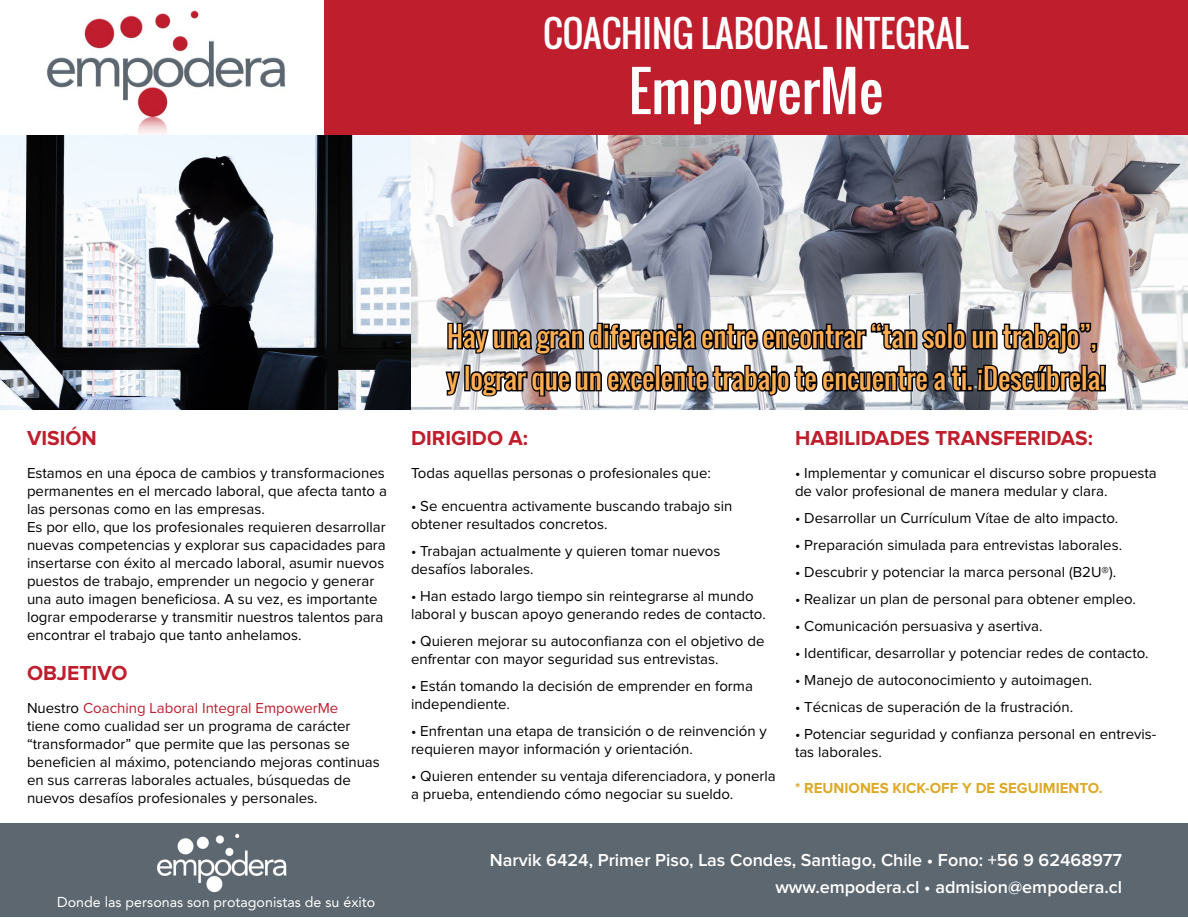
<style>
.page{position:relative;width:1188px;height:918px;background:#fff}
.page>*{position:absolute;margin:0;border:0;box-sizing:border-box;transform-origin:0 0}
.t1{font:54px "Oswald";color:#fff}
.t2{font:36px "Oswald";color:#fff}
.t3{font:27px/42px "Oswald";color:#ffae54}
.t4{font:700 21px "Proxima Nova";color:#bf1e2d}
.t5{font:600 18px/27px "Proxima Nova";color:#fff;text-align:right}
.t6{font:15px/18px "Proxima Nova";color:#000}
.t7{font:700 15px "Proxima Nova";color:#dda927}
.t8{font:14.25px "Avenir LT Std";color:#fff}
.s1{color:#bf1e2d}
</style>
<div class="page">
<div style="left:324px;top:0;width:864px;height:135px;background:#bf1e2d"></div>
<img style="left:47px;top:10px;width:239px;height:124px">
<div style="left:0;top:824px;width:1187px;height:93px;background:#5c6770"></div>
<img style="left:157px;top:833px;width:130px;height:60px">
<img style="left:0;top:135px;width:1187px;height:274px">
<svg style="left:444px;top:321px;width:664px;height:83px"></svg>
<h2 class="t2" style="left:543px;top:7px;width:427px">COACHING LABORAL INTEGRAL</h2>
<h1 class="t1" style="left:629px;top:50px;width:256px">EmpowerMe</h1>
<h3 class="t4" style="left:27px;top:428px;width:71px">VISIÓN</h3>
<p class="t6" style="left:27px;top:464px;width:361px">Estamos en una época de cambios y transformaciones permanentes en el mercado laboral, que afecta tanto a las personas como en las empresas.<br>Es por ello, que los profesionales requieren desarrollar nuevas competencias y explorar sus capacidades para insertarse con éxito al mercado laboral, asumir nuevos puestos de trabajo, emprender un negocio y generar una auto imagen beneficiosa. A su vez, es importante lograr empoderarse y transmitir nuestros talentos para encontrar el trabajo que tanto anhelamos.</p>
<h3 class="t4" style="left:27px;top:663px;width:102px">OBJETIVO</h3>
<p class="t6" style="left:27px;top:700px;width:354px">Nuestro <span class="s1">Coaching Laboral Integral EmpowerMe<br></span>tiene como cualidad ser un programa de carácter “transformador” que permite que las personas se beneficien al máximo, potenciando mejoras continuas en sus carreras laborales actuales, búsquedas de nuevos desafíos profesionales y personales.</p>
<p class="t8" style="left:57px;top:894px;width:320px">Donde las personas son protagonistas de su éxito</p>
<h3 class="t3" style="left:447px;top:315px;width:660px">Hay una gran diferencia entre encontrar “tan solo un trabajo”, y lograr que un excelente trabajo te encuentre a ti. ¡Descúbrela!</h3>
<h3 class="t4" style="left:411px;top:428px;width:119px">DIRIGIDO A:</h3>
<p class="t6" style="left:411px;top:464px;width:301px">Todas aquellas personas o profesionales que:</p>
<p class="t6" style="left:411px;top:497px;width:323px">• Se encuentra activamente buscando trabajo sin obtener resultados concretos.</p>
<p class="t6" style="left:411px;top:542px;width:311px">• Trabajan actualmente y quieren tomar nuevos desafíos laborales.</p>
<p class="t6" style="left:411px;top:587px;width:356px">• Han estado largo tiempo sin reintegrarse al mundo laboral y buscan apoyo generando redes de contacto.</p>
<p class="t6" style="left:411px;top:632px;width:355px">• Quieren mejorar su autoconfianza con el objetivo de enfrentar con mayor seguridad sus entrevistas.</p>
<p class="t6" style="left:411px;top:677px;width:343px">• Están tomando la decisión de emprender en forma independiente.</p>
<p class="t6" style="left:411px;top:722px;width:357px">• Enfrentan una etapa de transición o de reinvención y requieren mayor información y orientación.</p>
<p class="t6" style="left:411px;top:767px;width:366px">• Quieren entender su ventaja diferenciadora, y ponerla a prueba, entendiendo cómo negociar su sueldo.</p>
<h3 class="t4" style="left:795px;top:428px;width:299px">HABILIDADES TRANSFERIDAS:</h3>
<p class="t6" style="left:795px;top:464px;width:363px">• Implementar y comunicar el discurso sobre propuesta de valor profesional de manera medular y clara.</p>
<p class="t6" style="left:795px;top:509px;width:325px">• Desarrollar un Currículum Vítae de alto impacto.</p>
<p class="t6" style="left:795px;top:536px;width:329px">• Preparación simulada para entrevistas laborales.</p>
<p class="t6" style="left:795px;top:563px;width:323px">• Descubrir y potenciar la marca personal (B2U®).</p>
<p class="t6" style="left:795px;top:590px;width:343px">• Realizar un plan de personal para obtener empleo.</p>
<p class="t6" style="left:795px;top:617px;width:249px">• Comunicación persuasiva y asertiva.</p>
<p class="t6" style="left:795px;top:644px;width:355px">• Identificar, desarrollar y potenciar redes de contacto.</p>
<p class="t6" style="left:795px;top:671px;width:299px">• Manejo de autoconocimiento y autoimagen.</p>
<p class="t6" style="left:795px;top:698px;width:280px">• Técnicas de superación de la frustración.</p>
<p class="t6" style="left:795px;top:725px;width:363px">• Potenciar seguridad y confianza personal en entrevis&shy;tas laborales.</p>
<p class="t7" style="left:795px;top:781px;width:309px">* REUNIONES KICK-OFF Y DE SEGUIMIENTO.</p>
<p class="t5" style="left:490px;top:847px;width:634px">Narvik 6424, Primer Piso, Las Condes, Santiago, Chile • Fono: +56 9 62468977 www.empodera.cl • admision@empodera.cl</p>
</div>
